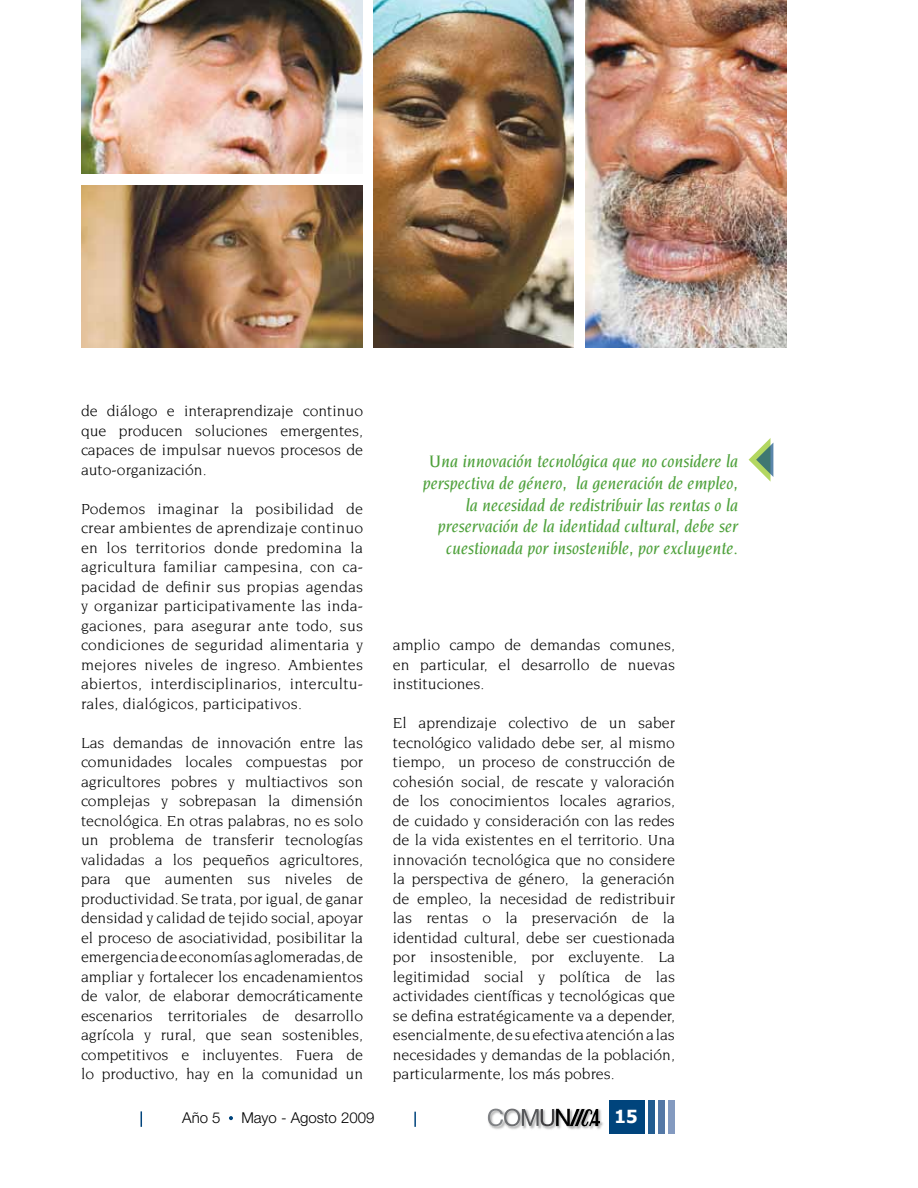
<style>
.page{position:relative;width:918px;height:1188px;background:#fff}
.page>*{position:absolute;margin:0;border:0;box-sizing:border-box;transform-origin:0 0}
.t1{font:italic 500 18px/21.6px "Novarese";color:#50a23d;text-align:right}
.t2{font:700 18px "Tahoma";color:#fff}
.t3{font:15.75px/19.5px "Novarese";color:#000;text-align:justify}
.t4{font:300 15px "Helvetica Neue";color:#000}
</style>
<div class="page">
<img style="left:487px;top:1117px;width:16px;height:13px">
<img style="left:503px;top:1126px;width:17px;height:4px">
<img style="left:520px;top:1126px;width:19px;height:3px">
<img style="left:539px;top:1126px;width:16px;height:4px">
<img style="left:555px;top:1110px;width:48px;height:20px">
<img style="left:568px;top:1126px;width:12px;height:4px">
<img style="left:580px;top:1126px;width:17px;height:4px">
<svg style="left:488px;top:1108px;width:112px;height:18px"></svg>
<div style="left:609px;top:1100px;width:36px;height:34px;background:#00447c"></div>
<div style="left:648px;top:1100px;width:7px;height:34px;background:#225c90"></div>
<div style="left:658px;top:1100px;width:7px;height:34px;background:#5478a6"></div>
<div style="left:668px;top:1100px;width:7px;height:34px;background:#839ac0"></div>
<svg style="left:229px;top:1116px;width:4px;height:4px"></svg>
<svg style="left:141px;top:1111px;width:1px;height:16px"></svg>
<svg style="left:414px;top:1112px;width:2px;height:15px"></svg>
<img style="left:81px;top:0;width:282px;height:174px">
<img style="left:373px;top:0;width:201px;height:347px">
<img style="left:586px;top:0;width:200px;height:347px">
<img style="left:81px;top:185px;width:282px;height:162px">
<svg style="left:749px;top:438px;width:25px;height:44px"></svg>
<p class="t3" style="left:81px;top:401px;width:284px">de diálogo e interaprendizaje continuo que producen soluciones emergentes, capaces de impulsar nuevos procesos de auto-organización.</p>
<p class="t3" style="left:81px;top:499px;width:284px">Podemos imaginar la posibilidad de crear ambientes de aprendizaje continuo en los territorios donde predomina la agricultura familiar campesina, con ca&shy;pacidad de definir sus propias agendas y organizar participativamente las inda&shy;gaciones, para asegurar ante todo, sus condiciones de seguridad alimentaria y mejores niveles de ingreso. Ambientes abiertos, interdisciplinarios, intercultu&shy;rales, dialógicos, participativos.</p>
<p class="t3" style="left:81px;top:733px;width:284px">Las demandas de innovación entre las comunidades locales compuestas por agricultores pobres y multiactivos son complejas y sobrepasan la dimensión tecnológica. En otras palabras, no es solo un problema de transferir tecnologías validadas a los pequeños agricultores, para que aumenten sus niveles de productividad. Se trata, por igual, de ganar densidad y calidad de tejido social, apoyar el proceso de asociatividad, posibilitar la emergencia de economías aglomeradas, de ampliar y fortalecer los encadenamientos de valor, de elaborar democráticamente escenarios territoriales de desarrollo agrícola y rural, que sean sostenibles, competitivos e incluyentes. Fuera de lo productivo, hay en la comunidad un</p>
<p class="t1" style="left:423px;top:451px;width:317px">Una innovación tecnológica que no considere la perspectiva de género, la generación de empleo, la necesidad de redistribuir las rentas o la preservación de la identidad cultural, debe ser cuestionada por insostenible, por excluyente.</p>
<p class="t3" style="left:393px;top:635px;width:284px">amplio campo de demandas comunes, en particular, el desarrollo de nuevas instituciones.</p>
<p class="t3" style="left:393px;top:713px;width:284px">El aprendizaje colectivo de un saber tecnológico validado debe ser, al mismo tiempo, un proceso de construcción de cohesión social, de rescate y valoración de los conocimientos locales agrarios, de cuidado y consideración con las redes de la vida existentes en el territorio. Una innovación tecnológica que no considere la perspectiva de género, la generación de empleo, la necesidad de redistribuir las rentas o la preservación de la identidad cultural, debe ser cuestionada por insostenible, por excluyente. La legitimidad social y política de las actividades científicas y tecnológicas que se defina estratégicamente va a depender, esencialmente, de su efectiva atención a las necesidades y demandas de la población, particularmente, los más pobres.</p>
<p class="t4" style="left:182px;top:1109px;width:40px">Año 5</p>
<p class="t4" style="left:241px;top:1109px;width:135px">Mayo - Agosto 2009</p>
<p class="t2" style="left:615px;top:1105px;width:24px">15</p>
</div>
